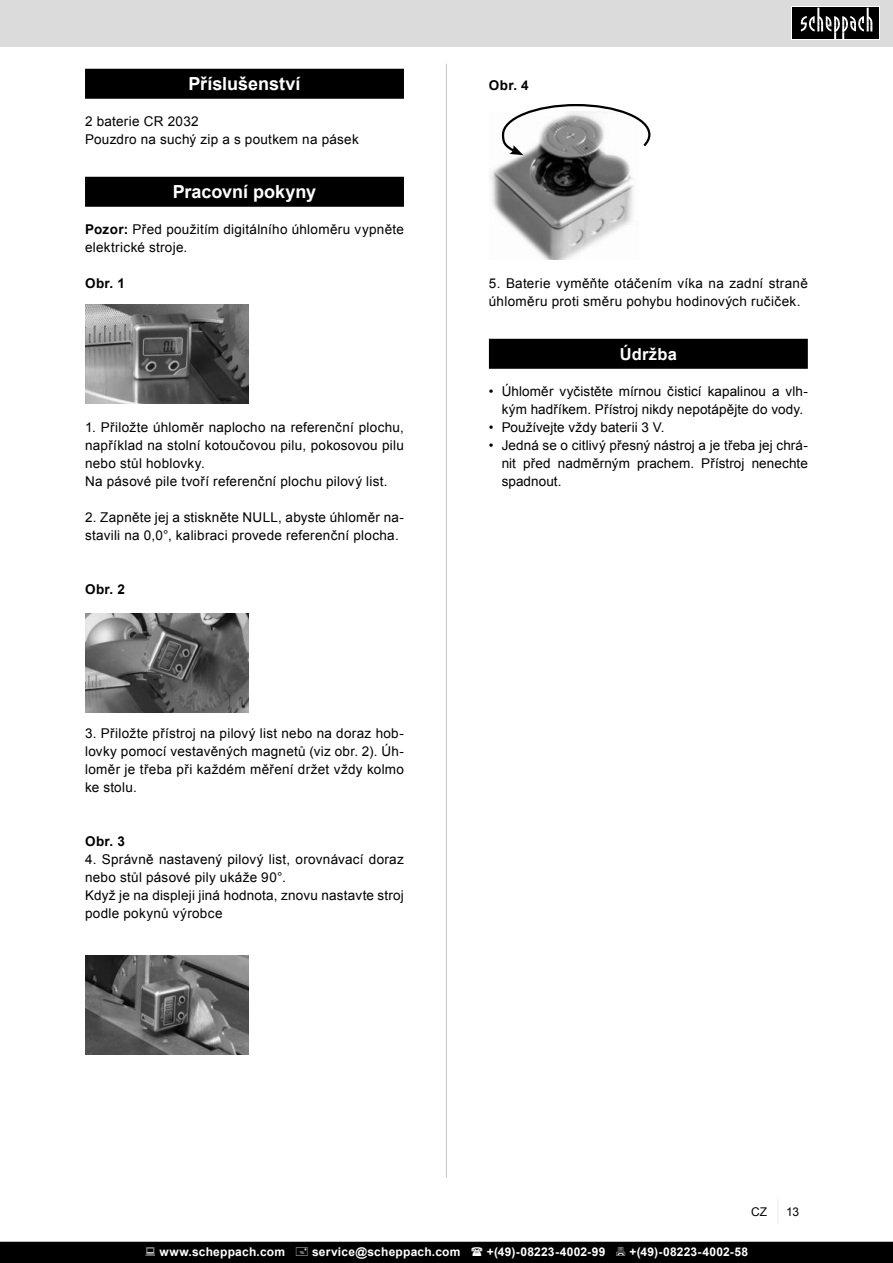
<style>
.page{position:relative;width:893px;height:1263px;background:#fff}
.page>*{position:absolute;margin:0;border:0;box-sizing:border-box;transform-origin:0 0}
.t1{font:700 18px "Arial";letter-spacing:-.005em;color:#fff}
.t2{font:700 16.5px "Arial";letter-spacing:.005em;color:#fff}
.t3{font:13.5px/18px "Arial";letter-spacing:.02em;color:#000}
.t4{font:700 13.5px "Arial";letter-spacing:.03em;color:#000}
.t5{font:700 12px "Arial";letter-spacing:.02em;color:#fff}
.t6{font:12px "Arial";color:#000}
.s1{font-weight:700}
</style>
<div class="page">
<hr style="left:446px;top:64px;width:1px;height:1114px;background:#c7c7c7">
<div style="left:0;top:0;width:893px;height:46px;background:#dbdbdb"></div>
<svg style="left:792px;top:6px;width:88px;height:34px"></svg>
<div style="left:793px;top:8px;width:86px;height:31px;background:#000"></div>
<svg style="left:801px;top:8px;width:71px;height:31px"></svg>
<div style="left:489px;top:339px;width:319px;height:30px;background:#000"></div>
<img style="left:489px;top:155px;width:145px;height:104px">
<svg style="left:501px;top:104px;width:150px;height:51px"></svg>
<div style="left:85px;top:69px;width:319px;height:30px;background:#000"></div>
<div style="left:85px;top:177px;width:319px;height:30px;background:#000"></div>
<img style="left:85px;top:305px;width:163px;height:99px">
<img style="left:85px;top:613px;width:163px;height:99px">
<img style="left:85px;top:955px;width:163px;height:99px">
<div style="left:0;top:1242px;width:893px;height:21px;background:#000"></div>
<h1 class="t1" style="left:188px;top:72px;width:114px">Příslušenství</h1>
<p class="t3" style="left:85px;top:113px;width:275px">2 baterie CR 2032<br>Pouzdro na suchý zip a s poutkem na pásek</p>
<h1 class="t1" style="left:173px;top:184px;width:145px">Pracovní pokyny</h1>
<p class="t3" style="left:85px;top:220px;width:320px"><span class="s1">Pozor:</span> Před použitím digitálního úhloměru vypněte elektrické stroje.</p>
<p class="t4" style="left:85px;top:278px;width:41px">Obr. 1</p>
<p class="t3" style="left:85px;top:418px;width:320px">1. Přiložte úhloměr naplocho na referenční plochu, například na stolní kotoučovou pilu, pokosovou pilu nebo stůl hoblovky.<br>Na pásové pile tvoří referenční plochu pilový list.</p>
<p class="t3" style="left:85px;top:508px;width:320px">2. Zapněte jej a stiskněte NULL, abyste úhloměr na&shy;stavili na 0,0°, kalibraci provede referenční plocha.</p>
<p class="t4" style="left:85px;top:584px;width:41px">Obr. 2</p>
<p class="t3" style="left:85px;top:724px;width:320px;text-align:justify">3. Přiložte přístroj na pilový list nebo na doraz hob&shy;lovky pomocí vestavěných magnetů (viz obr. 2). Úh&shy;loměr je třeba při každém měření držet vždy kolmo ke stolu.</p>
<p class="t4" style="left:85px;top:836px;width:41px">Obr. 3</p>
<p class="t3" style="left:85px;top:850px;width:320px">4. Správně nastavený pilový list, orovnávací doraz nebo stůl pásové pily ukáže 90°.<br>Když je na displeji jiná hodnota, znovu nastavte stroj podle pokynů výrobce</p>
<p class="t4" style="left:489px;top:80px;width:41px">Obr. 4</p>
<p class="t3" style="left:489px;top:274px;width:320px">5. Baterie vyměňte otáčením víka na zadní straně úhloměru proti směru pohybu hodinových ručiček.</p>
<p class="t2" style="left:620px;top:343px;width:58px">Údržba</p>
<p class="t3" style="left:489px;top:383px;width:320px;text-align:center">• Úhloměr vyčistěte mírnou čisticí kapalinou a vlh&shy;kým hadříkem. Přístroj nikdy nepotápějte do vody.</p>
<p class="t3" style="left:489px;top:419px;width:177px">• Používejte vždy baterii 3 V.</p>
<p class="t3" style="left:502px;top:437px;width:308px;text-align:justify;text-indent:-13px">• Jedná se o citlivý přesný nástroj a je třeba jej chrá&shy;nit před nadměrným prachem. Přístroj nenechte spadnout.</p>
<p class="t6" style="left:751px;top:1207px;width:18px">CZ</p>
<p class="t6" style="left:786px;top:1207px;width:14px">13</p>
<p class="t5" style="left:159px;top:1247px;width:127px">www.scheppach.com</p>
<p class="t5" style="left:312px;top:1247px;width:150px">service@scheppach.com</p>
<p class="t5" style="left:487px;top:1247px;width:120px">+(49)-08223-4002-99</p>
<p class="t5" style="left:629px;top:1247px;width:120px">+(49)-08223-4002-58</p>
</div>
